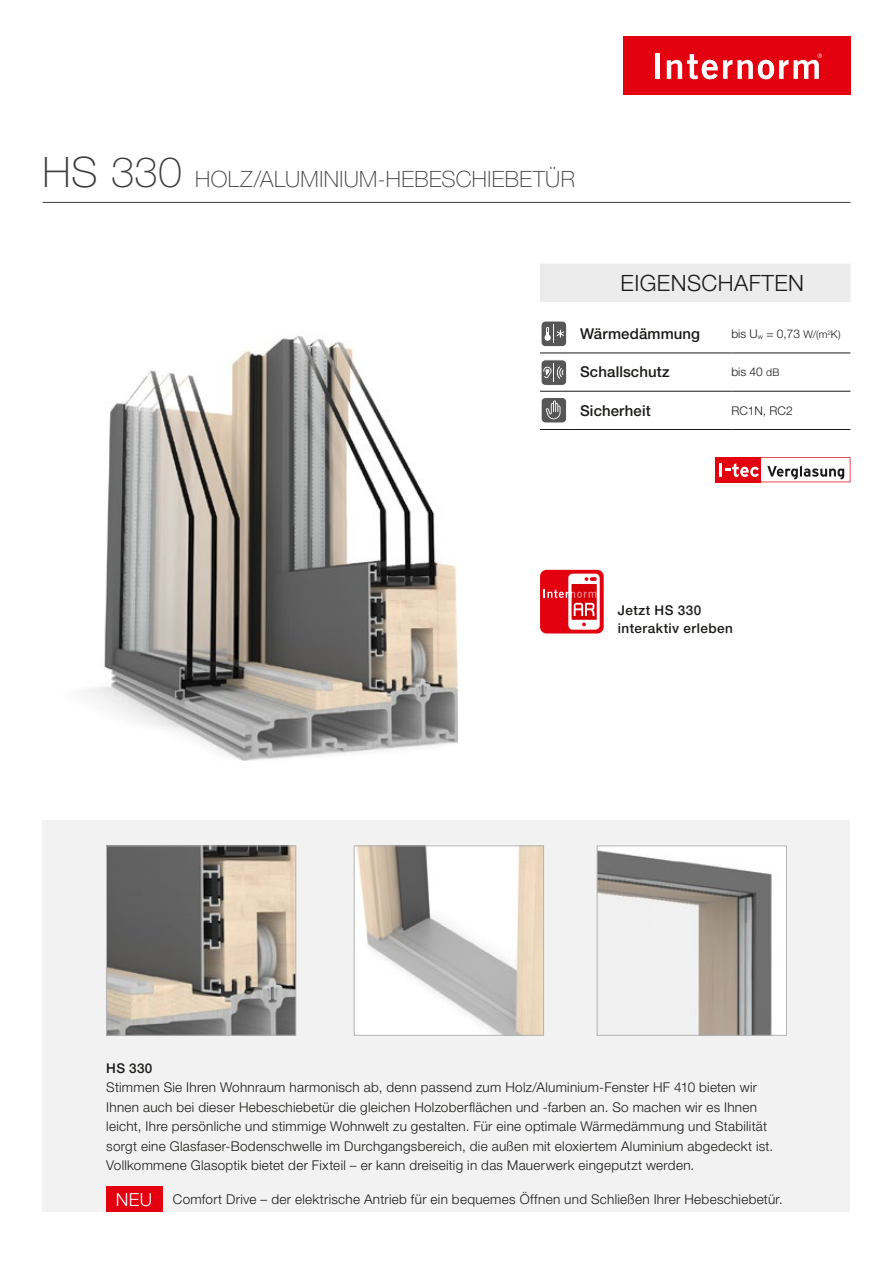
<style>
.page{position:relative;width:893px;height:1263px;background:#fff}
.page>*{position:absolute;margin:0;border:0;box-sizing:border-box;transform-origin:0 0}
.t1{font:100 22.5px "Helvetica Neue LT Pro";letter-spacing:.02em;color:#3b3b3a}
.t2{font:300 22.5px "Helvetica Neue LT Pro";letter-spacing:.02em;color:#1a1a18}
.t3{font:500 15px "Helvetica Neue LT Pro";letter-spacing:.01em;color:#1a1a18}
.t4{font:300 13.5px/19.5px "Helvetica Neue LT Pro";letter-spacing:.02em;color:#1a1a18}
.t5{font:500 13.5px/18px "Helvetica Neue LT Pro";letter-spacing:.035em;color:#1a1a18}
.t6{font:300 12px "Helvetica Neue LT Pro";color:#1a1a18}
.s1{font-size:42px}
.s2{font-size:10.5px}
.s3{font-size:18px;color:#fff}
</style>
<div class="page">
<div style="left:623px;top:37px;width:227px;height:58px;background:#e3000f"></div>
<hr style="left:655px;top:53px;width:4px;height:26px;background:#fff">
<svg style="left:667px;top:54px;width:50px;height:25px"></svg>
<svg style="left:723px;top:54px;width:99px;height:25px"></svg>
<div style="left:43px;top:821px;width:807px;height:391px;background:#f2f2f2"></div>
<hr style="left:43px;top:202px;width:807px;height:1px;background:#3b3b3a">
<img style="left:599px;top:848px;width:186px;height:185px">
<div style="left:597px;top:846px;width:190px;height:189px;border:1px solid #b1b2b3"></div>
<img style="left:356px;top:848px;width:186px;height:185px">
<div style="left:354px;top:846px;width:190px;height:189px;border:1px solid #b1b2b3"></div>
<img style="left:108px;top:848px;width:186px;height:185px">
<div style="left:106px;top:846px;width:190px;height:189px;border:1px solid #b1b2b3"></div>
<img style="left:87px;top:335px;width:370px;height:426px">
<svg style="left:715px;top:457px;width:5px;height:25px"></svg>
<svg style="left:720px;top:457px;width:130px;height:25px"></svg>
<div style="left:540px;top:264px;width:310px;height:38px;background:#ececed"></div>
<hr style="left:540px;top:353px;width:34px;height:1px;background:#1a1a18">
<hr style="left:574px;top:353px;width:157px;height:1px;background:#1a1a18">
<hr style="left:731px;top:353px;width:119px;height:1px;background:#1a1a18">
<hr style="left:540px;top:391px;width:34px;height:1px;background:#1a1a18">
<hr style="left:574px;top:391px;width:157px;height:1px;background:#1a1a18">
<hr style="left:731px;top:391px;width:119px;height:1px;background:#1a1a18">
<hr style="left:540px;top:429px;width:34px;height:1px;background:#1a1a18">
<hr style="left:574px;top:429px;width:157px;height:1px;background:#1a1a18">
<hr style="left:731px;top:429px;width:119px;height:1px;background:#1a1a18">
<div style="left:540px;top:396px;width:28px;height:28px;border:2px solid #fff;border-radius:4px"></div>
<div style="left:541px;top:397px;width:26px;height:26px;background:#565656;border-radius:4px"></div>
<div style="left:541px;top:397px;width:26px;height:26px;border:1px solid #fff;border-radius:4px"></div>
<svg style="left:546px;top:400px;width:14px;height:19px"></svg>
<div style="left:540px;top:359px;width:28px;height:27px;border:2px solid #fff;border-radius:4px"></div>
<div style="left:541px;top:360px;width:26px;height:25px;background:#565656;border-radius:4px"></div>
<div style="left:541px;top:360px;width:26px;height:26px;border:1px solid #fff;border-radius:4px"></div>
<svg style="left:543px;top:363px;width:21px;height:19px"></svg>
<div style="left:540px;top:320px;width:28px;height:28px;border:2px solid #fff;border-radius:4px"></div>
<div style="left:541px;top:321px;width:26px;height:26px;background:#565656;border-radius:4px"></div>
<div style="left:541px;top:321px;width:26px;height:26px;border:1px solid #fff;border-radius:4px"></div>
<svg style="left:545px;top:324px;width:19px;height:19px"></svg>
<div style="left:540px;top:570px;width:64px;height:63px;background:#e3000f;border-radius:6px"></div>
<svg style="left:544px;top:574px;width:56px;height:56px"></svg>
<div style="left:106px;top:1186px;width:57px;height:26px;background:#e3000f"></div>
<h1 class="t1" style="left:43px;top:166px;width:534px"><span class="s1">HS 330</span> HOLZ/ALUMINIUM-HEBESCHIEBETÜR</h1>
<h1 class="t2" style="left:621px;top:269px;width:185px">EIGENSCHAFTEN</h1>
<p class="t3" style="left:580px;top:325px;width:122px">Wärmedämmung</p>
<p class="t6" style="left:731px;top:326px;width:111px">bis U<sub>w</sub> = 0,73 <span class="s2">W/(m</span><sup>2</sup><span class="s2">K)</span></p>
<p class="t3" style="left:580px;top:363px;width:91px">Schallschutz</p>
<p class="t6" style="left:731px;top:365px;width:50px">bis 40 <span class="s2">dB</span></p>
<p class="t3" style="left:580px;top:401px;width:72px">Sicherheit</p>
<p class="t6" style="left:731px;top:403px;width:63px">RC1N, RC2</p>
<p class="t5" style="left:618px;top:601px;width:116px">Jetzt HS 330 interaktiv erleben</p>
<p class="t5" style="left:106px;top:1059px;width:48px">HS 330</p>
<p class="t4" style="left:106px;top:1077px;width:668px">Stimmen Sie Ihren Wohnraum harmonisch ab, denn passend zum Holz/Aluminium-Fenster HF 410 bieten wir Ihnen auch bei dieser Hebeschiebetür die gleichen Holzoberflächen und -farben an. So machen wir es Ihnen leicht, Ihre persönliche und stimmige Wohnwelt zu gestalten. Für eine optimale Wärmedämmung und Stabilität sorgt eine Glasfaser-Bodenschwelle im Durchgangsbereich, die außen mit eloxiertem Aluminium abgedeckt ist.<br>Vollkommene Glasoptik bietet der Fixteil – er kann dreiseitig in das Mauerwerk eingeputzt werden.</p>
<p class="t4" style="left:116px;top:1189px;width:668px"><span class="s3">NEU</span> Comfort Drive – der elektrische Antrieb für ein bequemes Öffnen und Schließen Ihrer Hebeschiebetür.</p>
</div>
